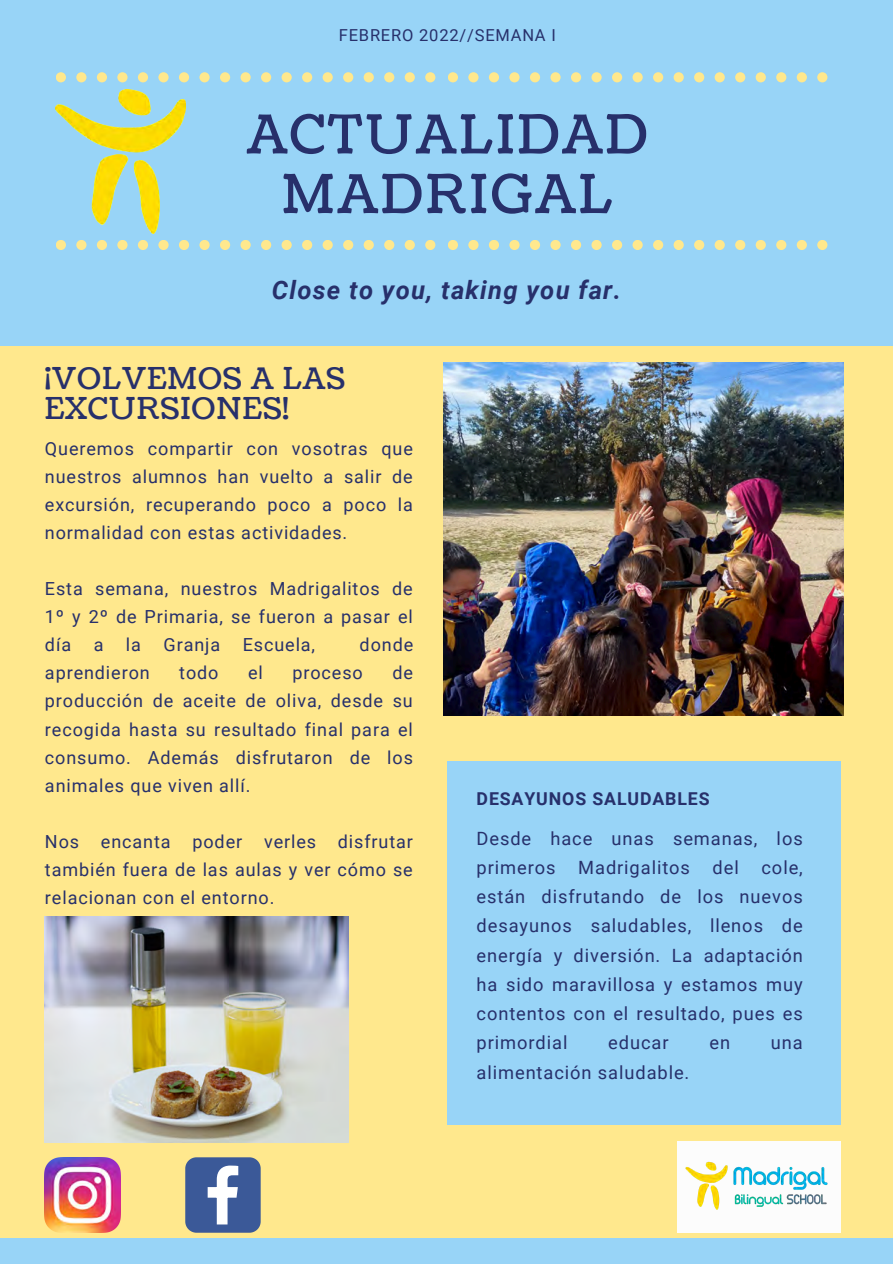
<style>
.page{position:relative;width:893px;height:1264px;background:#fff}
.page>*{position:absolute;margin:0;border:0;box-sizing:border-box;transform-origin:0 0}
.t1{font:53.55px/59.7px "Coustard";letter-spacing:.05em;color:#27306b;text-align:center}
.t2{font:30px/30.3px "Coustard";letter-spacing:.03em;color:#27306b}
.t3{font:italic 700 25.5px "Roboto";letter-spacing:.05em;color:#27306b}
.t4{font:18.3px/29.2px "Roboto";letter-spacing:.05em;color:#27306b;text-align:justify}
.t5{font:18px/28px "Roboto";letter-spacing:.05em;color:#27306b;text-align:justify}
.t6{font:700 17.7px "Roboto";letter-spacing:.05em;color:#27306b}
.t7{font:16.5px "Roboto";letter-spacing:.05em;color:#27306b}
</style>
<div class="page">
<div style="left:0;top:0;width:892px;height:1263px;background:#ffe88d"></div>
<div style="left:446px;top:761px;width:394px;height:364px;background:#98d4f7"></div>
<img style="left:443px;top:363px;width:400px;height:352px">
<div style="left:0;top:0;width:892px;height:345px;background:#98d4f7"></div>
<svg style="left:56px;top:72px;width:379px;height:10px"></svg>
<svg style="left:448px;top:72px;width:379px;height:10px"></svg>
<svg style="left:56px;top:240px;width:379px;height:10px"></svg>
<svg style="left:448px;top:240px;width:379px;height:10px"></svg>
<div style="left:0;top:1238px;width:892px;height:25px;background:#98d4f7"></div>
<img style="left:45px;top:1157px;width:75px;height:75px">
<svg style="left:185px;top:1157px;width:76px;height:75px;background:#5f77a8"></svg>
<div style="left:677px;top:1140px;width:163px;height:92px;background:#fcfcfc"></div>
<img style="left:685px;top:1161px;width:143px;height:49px">
<img style="left:56px;top:89px;width:129px;height:144px">
<img style="left:45px;top:916px;width:304px;height:225px">
<h1 class="t7" style="left:339px;top:25px;width:218px">FEBRERO 2022//SEMANA I</h1>
<p class="t1" style="left:247px;top:106px;width:402px">ACTUALIDAD<br>MADRIGAL</p>
<h5 class="t3" style="left:272px;top:275px;width:350px">Close to you, taking you far.</h5>
<p class="t2" style="left:45px;top:364px;width:302px">¡VOLVEMOS A LAS<br>EXCURSIONES!</p>
<h3 class="t5" style="left:45px;top:434px;width:369px">Queremos compartir con vosotras que nuestros alumnos han vuelto a salir de excursión, recuperando poco a poco la normalidad con estas actividades.</h3>
<p class="t5" style="left:45px;top:575px;width:369px">Esta semana, nuestros Madrigalitos de 1º y 2º de Primaria, se fueron a pasar el día a la Granja Escuela,</p>
<p class="t5" style="left:359px;top:631px;width:55px">donde</p>
<p class="t5" style="left:45px;top:659px;width:369px;text-indent:347px">de producción de aceite de oliva, desde su recogida hasta su resultado final para el consumo. Además disfrutaron de los animales que viven allí.</p>
<h2 class="t5" style="left:45px;top:827px;width:369px">Nos encanta poder verles disfrutar también fuera de las aulas y ver cómo se relacionan con el entorno.</h2>
<p class="t4" style="left:476px;top:823px;width:328px">Desde hace unas semanas, los primeros Madrigalitos del cole, están disfrutando de los nuevos desayunos saludables, llenos de energía y diversión. La adaptación ha sido maravillosa y estamos muy contentos con el resultado, pues es primordial</p>
<p class="t5" style="left:45px;top:659px;width:106px">aprendieron</p>
<p class="t5" style="left:179px;top:659px;width:41px">todo</p>
<p class="t5" style="left:248px;top:659px;width:16px">el</p>
<p class="t5" style="left:292px;top:659px;width:72px">proceso</p>
<p class="t6" style="left:476px;top:788px;width:234px">DESAYUNOS SALUDABLES</p>
<p class="t4" style="left:608px;top:1028px;width:62px">educar</p>
<p class="t4" style="left:709px;top:1028px;width:22px">en</p>
<p class="t4" style="left:771px;top:1028px;width:33px">una</p>
<p class="t4" style="left:476px;top:1057px;width:214px">alimentación saludable.</p>
</div>
